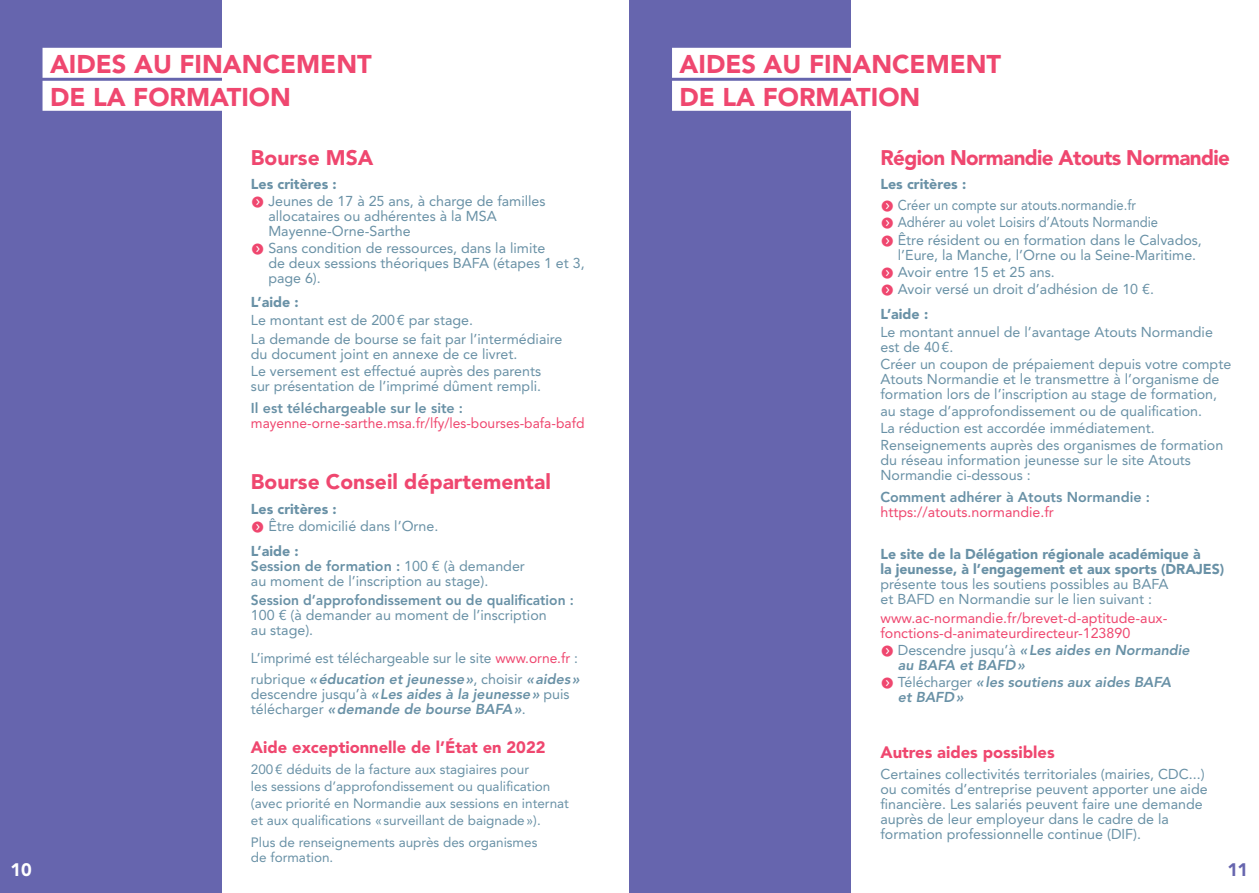
<style>
.page{position:relative;width:1259px;height:893px;background:#fff}
.page>*{position:absolute;margin:0;border:0;box-sizing:border-box;transform-origin:0 0}
.t1{font:900 25.5px/33px "Avenir LT Std";color:#ef476f}
.t2{font:900 21px "Avenir LT Std";color:#ef476f}
.t3{font:900 21px "Avenir LT Std";letter-spacing:-.03em;color:#ef476f}
.t4{font:900 18px "Avenir LT Std";color:#fff}
.t5{font:900 18px "Avenir LT Std";color:#6665ae}
.t6{font:900 16.5px "Avenir LT Std";color:#ef476f}
.t7{font:14.25px/15px "Avenir LT Std";color:#6991a6}
.t8{font:italic 800 14.25px/15px "Avenir LT Std";color:#6991a6}
.t9{font:14.25px/15px "Avenir LT Std";color:#ef476f}
.t10{font:14.25px/21.5px "Avenir LT Std";color:#6991a6;scale:.91 1}
.t11{font:800 14.25px "Avenir LT Std";color:#6991a6}
.t12{font:900 14.25px/15px "Avenir LT Std";color:#6991a6}
.t13{font:13.5px/17.1px "Avenir LT Std";color:#6991a6}
.s1{font-weight:900}
.s2{font-weight:800}
.s3{color:#ef476f}
.s4{font-weight:800;font-style:italic}
.s5{font-weight:400;font-style:normal}
</style>
<div class="page">
<div style="left:0;top:0;width:221px;height:893px;background:#6665ae"></div>
<div style="left:43px;top:48px;width:336px;height:30px;background:#fff"></div>
<div style="left:43px;top:81px;width:255px;height:30px;background:#fff"></div>
<div style="left:629px;top:0;width:221px;height:893px;background:#6665ae"></div>
<div style="left:672px;top:48px;width:337px;height:30px;background:#fff"></div>
<div style="left:672px;top:81px;width:256px;height:30px;background:#fff"></div>
<h1 class="t1" style="left:50px;top:48px;width:323px">AIDES AU FINANCEMENT<br>DE LA FORMATION</h1>
<h1 class="t1" style="left:679px;top:48px;width:323px">AIDES AU FINANCEMENT<br>DE LA FORMATION</h1>
<h2 class="t3" style="left:880px;top:145px;width:351px">Région Normandie Atouts Normandie</h2>
<p class="t10" style="left:880px;top:173px;width:282px"><span class="s1">Les critères :<br></span><sub>f</sub> Créer un compte sur atouts.normandie.fr</p>
<p class="t10" style="left:880px;top:214px;width:355px;line-height:17.1px"><sub>f</sub> Adhérer au volet Loisirs d’Atouts Normandie<br><sub>f</sub> Être résident ou en formation dans le Calvados,</p>
<p class="t7" style="left:880px;top:246px;width:317px;line-height:17.1px;text-indent:17px">l’Eure, la Manche, l’Orne ou la Seine-Maritime. <sub>f</sub> Avoir entre 15 et 25 ans.<br><sub>f</sub> Avoir versé un droit d’adhésion de 10 €.</p>
<p class="t12" style="left:880px;top:307px;width:49px">L’aide :</p>
<p class="t7" style="left:880px;top:324px;width:334px">Le montant annuel de l’avantage Atouts Normandie est de 40€.</p>
<p class="t7" style="left:880px;top:356px;width:352px">Créer un coupon de prépaiement depuis votre compte<br>Atouts Normandie et le transmettre à l’organisme de formation lors de l’inscription au stage de formation,</p>
<p class="t7" style="left:880px;top:402px;width:344px;line-height:17.1px">au stage d’approfondissement ou de qualification.<br>La réduction est accordée immédiatement.<br>Renseignements auprès des organismes de formation</p>
<p class="t7" style="left:880px;top:453px;width:312px">du réseau information jeunesse sur le site Atouts<br>Normandie ci-dessous :</p>
<p class="t11" style="left:880px;top:488px;width:271px">Comment adhérer à Atouts Normandie :</p>
<p class="t9" style="left:880px;top:504px;width:175px">https://atouts.normandie.fr</p>
<h2 class="t2" style="left:251px;top:145px;width:124px">Bourse MSA</h2>
<p class="t7" style="left:251px;top:176px;width:296px;line-height:17.1px"><span class="s1">Les critères :<br></span><sub>f</sub> Jeunes de 17 à 25 ans, à charge de familles</p>
<p class="t7" style="left:268px;top:209px;width:230px">allocataires ou adhérentes à la MSA<br>Mayenne-Orne-Sarthe</p>
<p class="t7" style="left:268px;top:241px;width:318px;text-indent:-17px"><sub>f</sub> Sans condition de ressources, dans la limite<br>de deux sessions théoriques BAFA (étapes 1 et 3, page 6).</p>
<p class="t12" style="left:251px;top:295px;width:49px">L’aide :</p>
<p class="t7" style="left:251px;top:310px;width:313px;line-height:19.2px">Le montant est de 200€ par stage.<br>La demande de bourse se fait par l’intermédiaire</p>
<p class="t7" style="left:251px;top:345px;width:292px;line-height:17.1px">du document joint en annexe de ce livret.<br>Le versement est effectué auprès des parents</p>
<p class="t7" style="left:251px;top:379px;width:292px">sur présentation de l’imprimé dûment rempli.</p>
<p class="t11" style="left:251px;top:400px;width:214px">Il est téléchargeable sur le site :</p>
<p class="t9" style="left:251px;top:416px;width:335px">mayenne-orne-sarthe.msa.fr/lfy/les-bourses-bafa-bafd</p>
<h2 class="t2" style="left:251px;top:469px;width:301px">Bourse Conseil départemental</h2>
<p class="t7" style="left:251px;top:500px;width:189px;line-height:17.1px"><span class="s1">Les critères :<br></span><sub>f</sub> Être domicilié dans l’Orne.</p>
<p class="t7" style="left:251px;top:543px;width:275px"><span class="s1">L’aide :<br></span><span class="s2">Session de formation :</span> 100 € (à demander au moment de l’inscription au stage).</p>
<p class="t11" style="left:251px;top:592px;width:324px">Session d’approfondissement ou de qualification :</p>
<p class="t7" style="left:251px;top:608px;width:297px">100 € (à demander au moment de l’inscription au stage).</p>
<p class="t7" style="left:251px;top:647px;width:330px;line-height:21.5px">L’imprimé est téléchargeable sur le site <span class="s3">www.orne.fr</span> : rubrique <span class="s4">«éducation et jeunesse»</span>, choisir <span class="s4">«aides»</span></p>
<p class="t8" style="left:251px;top:687px;width:320px"><span class="s5">descendre jusqu’à</span> «Les aides à la jeunesse» <span class="s5">puis télécharger</span> «demande de bourse BAFA»<span class="s5">.</span></p>
<p class="t6" style="left:251px;top:737px;width:296px">Aide exceptionnelle de l’État en 2022</p>
<p class="t13" style="left:251px;top:761px;width:319px">200€ déduits de la facture aux stagiaires pour<br>les sessions d’approfondissement ou qualification (avec priorité en Normandie aux sessions en internat et aux qualifications «surveillant de baignade»).</p>
<p class="t13" style="left:251px;top:835px;width:288px;line-height:15px">Plus de renseignements auprès des organismes de formation.</p>
<p class="t12" style="left:880px;top:546px;width:345px">Le site de la Délégation régionale académique à<br>la jeunesse, à l’engagement et aux sports (DRAJES)</p>
<p class="t7" style="left:880px;top:576px;width:290px">présente tous les soutiens possibles au BAFA et BAFD en Normandie sur le lien suivant :</p>
<p class="t9" style="left:880px;top:611px;width:288px">www.ac-normandie.fr/brevet-d-aptitude-aux&shy;fonctions-d-animateurdirecteur-123890</p>
<p class="t8" style="left:898px;top:643px;width:293px;text-indent:-17px"><sub>f</sub> <span class="s5">Descendre jusqu’à</span> «Les aides en Normandie au BAFA et BAFD»</p>
<p class="t8" style="left:898px;top:675px;width:275px;text-indent:-17px"><sub>f</sub> <span class="s5">Télécharger</span> «les soutiens aux aides BAFA et BAFD»</p>
<p class="t6" style="left:880px;top:742px;width:176px">Autres aides possibles</p>
<p class="t7" style="left:880px;top:767px;width:329px">Certaines collectivités territoriales (mairies, CDC...) ou comités d’entreprise peuvent apporter une aide financière. Les salariés peuvent faire une demande auprès de leur employeur dans le cadre de la formation professionnelle continue (DIF).</p>
<p class="t4" style="left:11px;top:859px;width:23px">10</p>
<p class="t5" style="left:1227px;top:859px;width:22px">11</p>
</div>
